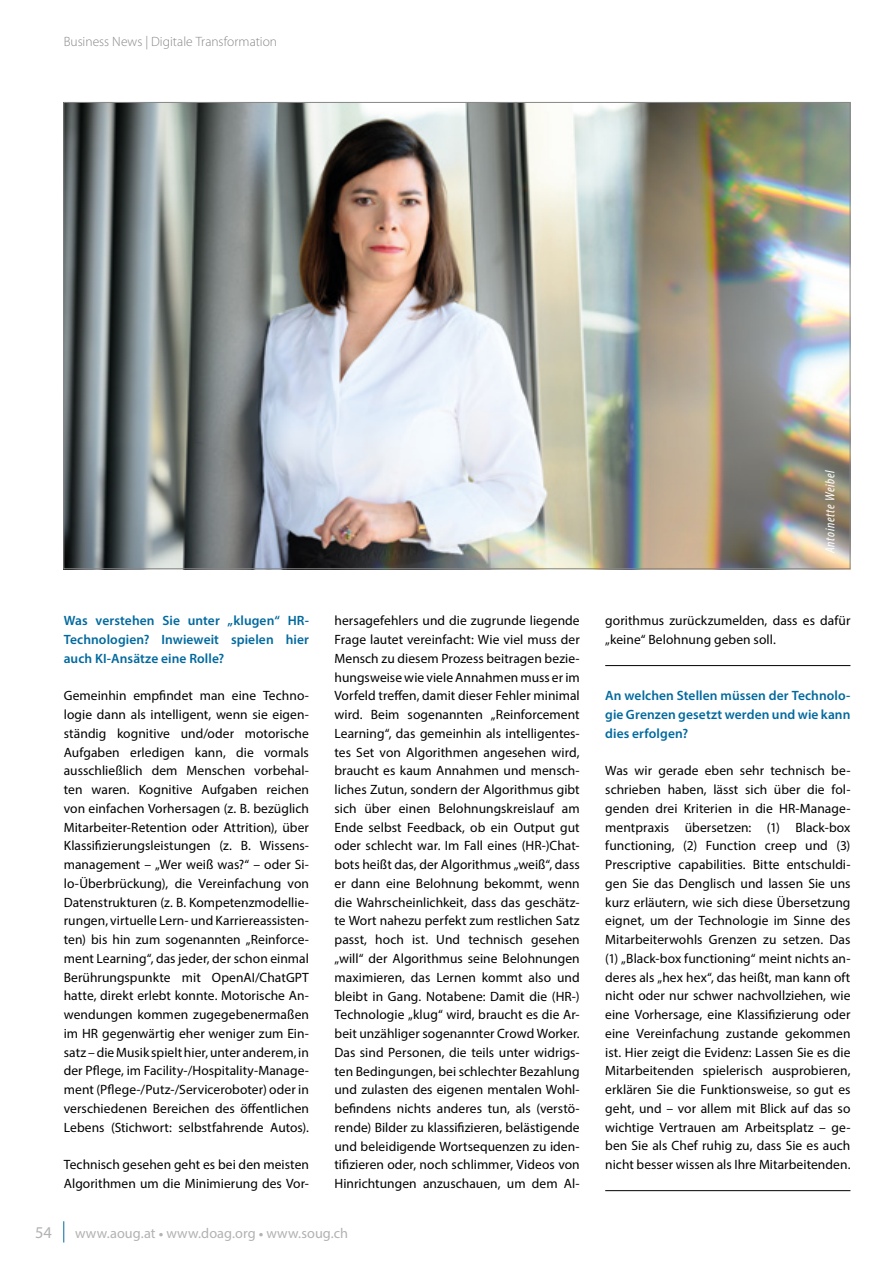
<style>
.page{position:relative;width:893px;height:1263px;background:#fff}
.page>*{position:absolute;margin:0;border:0;box-sizing:border-box;transform-origin:0 0}
.t1{font:16.5px "Myriad Pro";color:#b3b2b2}
.t2{font:14.25px "Myriad Pro";letter-spacing:.005em;color:#b3b2b2}
.t3{font:13.5px/18.8px "Myriad Pro";letter-spacing:.005em;color:#000;text-align:justify}
.t4{font:600 13.5px/18.8px "Myriad Pro";letter-spacing:.005em;color:#00699e;text-align:justify}
.t5{font:300 13.5px "Myriad Pro";color:#878787}
.t6{font:italic condensed 13.5px "Myriad Pro";letter-spacing:.05em;color:#fff}
.s1{font-size:16.5px}
</style>
<div class="page">
<svg style="left:63px;top:1221px;width:1px;height:21px"></svg>
<img style="left:65px;top:104px;width:783px;height:463px">
<hr style="left:605px;top:665px;width:245px;height:1px;background:#000">
<hr style="left:605px;top:1190px;width:245px;height:1px;background:#000">
<p class="t5" style="left:64px;top:35px;width:215px">Business News | Digitale Transformation</p>
<p class="t4" style="left:64px;top:611px;width:247px">Was verstehen Sie unter „klugen“ HR-Technologien? Inwieweit spielen hier auch KI-Ansätze eine Rolle?</p>
<p class="t3" style="left:64px;top:686px;width:247px">Gemeinhin empfindet man eine Techno&shy;logie dann als intelligent, wenn sie eigen&shy;ständig kognitive und/oder motorische Aufgaben erledigen kann, die vormals ausschließlich dem Menschen vorbehal&shy;ten waren. Kognitive Aufgaben reichen von einfachen Vorhersagen (z. B. bezüglich Mitarbeiter-Retention oder Attrition), über Klassifizierungsleistungen (z. B. Wissens&shy;management – „Wer weiß was?“ – oder Si&shy;lo-Überbrückung), die Vereinfachung von Datenstrukturen (z. B. Kompetenzmodellie&shy;rungen, virtuelle Lern- und Karriereassisten&shy;ten) bis hin zum sogenannten „Reinforce&shy;ment Learning“, das jeder, der schon einmal Berührungspunkte mit OpenAI/ChatGPT hatte, direkt erlebt konnte. Motorische An&shy;wendungen kommen zugegebenermaßen im HR gegenwärtig eher weniger zum Ein&shy;satz – die Musik spielt hier, unter anderem, in der Pflege, im Facility-/Hospitality-Manage&shy;ment (Pflege-/Putz-/Serviceroboter) oder in verschiedenen Bereichen des öffentlichen Lebens (Stichwort: selbstfahrende Autos).</p>
<p class="t3" style="left:64px;top:1155px;width:247px">Technisch gesehen geht es bei den meisten<br>Algorithmen um die Minimierung des Vor-</p>
<p class="t6" style="left:822px;top:553px;width:84px;rotate:-90deg">Antoinette Weibel</p>
<p class="t3" style="left:334px;top:611px;width:247px">hersagefehlers und die zugrunde liegende Frage lautet vereinfacht: Wie viel muss der Mensch zu diesem Prozess beitragen bezie&shy;hungsweise wie viele Annahmen muss er im Vorfeld treffen, damit dieser Fehler minimal wird. Beim sogenannten „Reinforcement Learning“, das gemeinhin als intelligentes&shy;tes Set von Algorithmen angesehen wird, braucht es kaum Annahmen und mensch&shy;liches Zutun, sondern der Algorithmus gibt sich über einen Belohnungskreislauf am Ende selbst Feedback, ob ein Output gut oder schlecht war. Im Fall eines (HR-)Chat&shy;bots heißt das, der Algorithmus „weiß“, dass er dann eine Belohnung bekommt, wenn die Wahrscheinlichkeit, dass das geschätz&shy;te Wort nahezu perfekt zum restlichen Satz passt, hoch ist. Und technisch gesehen „will“ der Algorithmus seine Belohnungen maximieren, das Lernen kommt also und bleibt in Gang. Notabene: Damit die (HR-)<br>Technologie „klug“ wird, braucht es die Ar&shy;beit unzähliger sogenannter Crowd Worker.<br>Das sind Personen, die teils unter widrigs&shy;ten Bedingungen, bei schlechter Bezahlung und zulasten des eigenen mentalen Wohl&shy;befindens nichts anderes tun, als (verstö&shy;rende) Bilder zu klassifizieren, belästigende und beleidigende Wortsequenzen zu iden&shy;tifizieren oder, noch schlimmer, Videos von Hinrichtungen anzuschauen, um dem Al-</p>
<p class="t3" style="left:605px;top:611px;width:247px">gorithmus zurückzumelden, dass es dafür „keine“ Belohnung geben soll.</p>
<p class="t4" style="left:605px;top:686px;width:247px">An welchen Stellen müssen der Technolo&shy;gie Grenzen gesetzt werden und wie kann dies erfolgen?</p>
<p class="t3" style="left:605px;top:761px;width:247px">Was wir gerade eben sehr technisch be&shy;schrieben haben, lässt sich über die fol&shy;genden drei Kriterien in die HR-Manage&shy;mentpraxis übersetzen: (1) Black-box functioning, (2) Function creep und (3)<br>Prescriptive capabilities. Bitte entschuldi&shy;gen Sie das Denglisch und lassen Sie uns kurz erläutern, wie sich diese Übersetzung eignet, um der Technologie im Sinne des Mitarbeiterwohls Grenzen zu setzen. Das (1) „Black-box functioning“ meint nichts an&shy;deres als „hex hex“, das heißt, man kann oft nicht oder nur schwer nachvollziehen, wie eine Vorhersage, eine Klassifizierung oder eine Vereinfachung zustande gekommen ist. Hier zeigt die Evidenz: Lassen Sie es die Mitarbeitenden spielerisch ausprobieren, erklären Sie die Funktionsweise, so gut es geht, und – vor allem mit Blick auf das so wichtige Vertrauen am Arbeitsplatz – ge&shy;ben Sie als Chef ruhig zu, dass Sie es auch nicht besser wissen als Ihre Mitarbeitenden.</p>
<p class="t1" style="left:35px;top:1222px;width:18px">54</p>
<p class="t2" style="left:75px;top:1224px;width:275px">www.aoug.at <span class="s1">•</span> www.doag.org <span class="s1">•</span> www.soug.ch</p>
</div>
